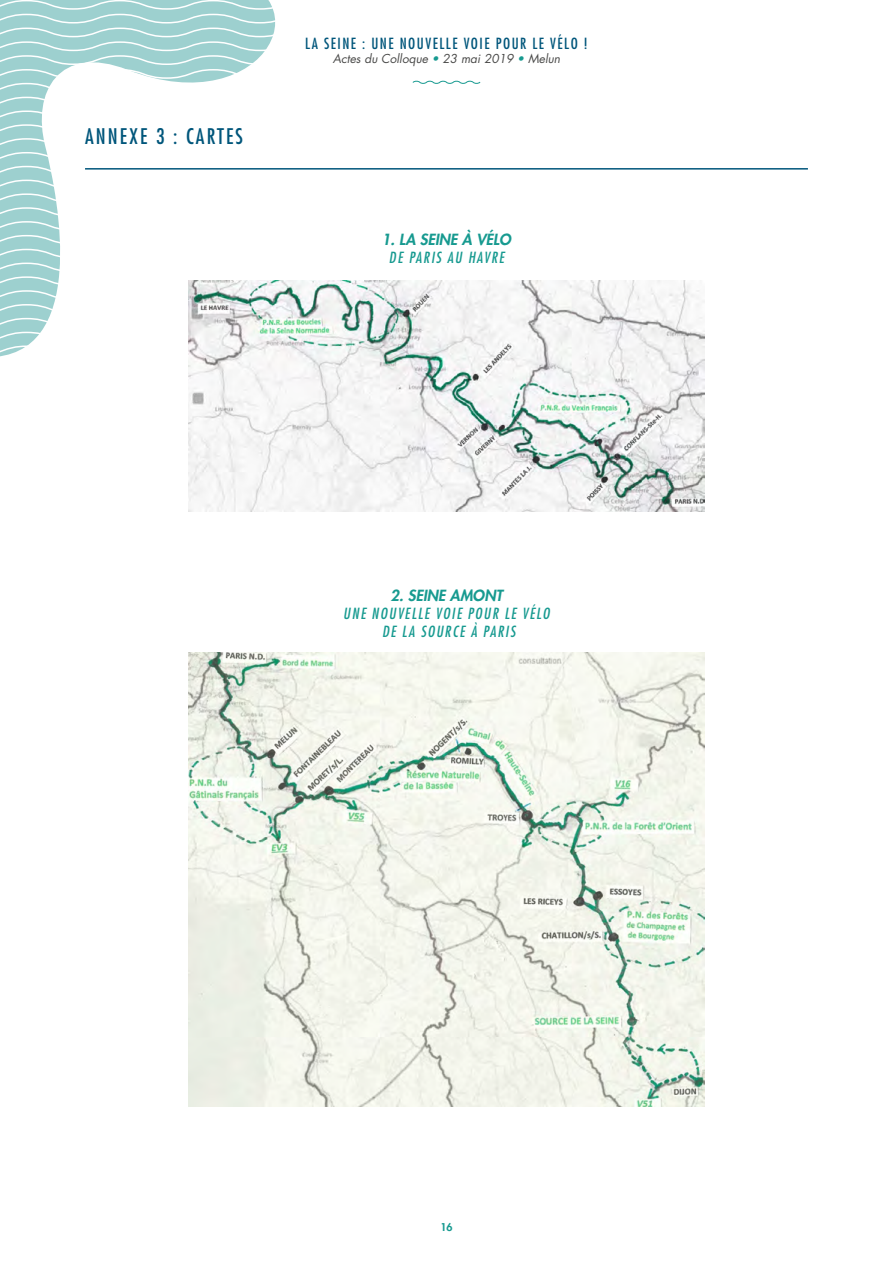
<style>
.page{position:relative;width:893px;height:1263px;background:#fff}
.page>*{position:absolute;margin:0;border:0;box-sizing:border-box;transform-origin:0 0}
.Titres{font:condensed 21px "Futura";letter-spacing:.1em;color:#00567b}
.t1{font:condensed 15px "Futura";letter-spacing:.1em;color:#00567b}
.Sous-sous-titre{font:italic condensed 15px "Futura";letter-spacing:.1em;color:#179a90}
.Sous-titre{font:italic 800 15px "Futura";color:#179a90}
.Sous-titre-2{font:italic condensed 15px "Futura";letter-spacing:.1em;color:#179a90}
.t2{font:italic 12px "Futura";color:#4a4a49}
.t3{font:800 10.5px "Futura";color:#179a90}
.s1{color:#179a90}
</style>
<div class="page">
<svg style="left:0;top:0;width:447px;height:512px"></svg>
<svg style="left:412px;top:80px;width:69px;height:5px"></svg>
<img style="left:188px;top:653px;width:517px;height:453px">
<hr style="left:85px;top:168px;width:723px;height:2px;background:#00567b">
<img style="left:188px;top:280px;width:517px;height:231px">
<p class="Titres" style="left:85px;top:123px;width:159px">ANNEXE 3 : CARTES</p>
<p class="t1" style="left:305px;top:34px;width:284px">LA SEINE : UNE NOUVELLE VOIE POUR LE VÉLO !</p>
<p class="t2" style="left:333px;top:51px;width:229px">Actes du Colloque <span class="s1">•</span> 23 mai 2019 <span class="s1">•</span> Melun</p>
<p class="Sous-titre" style="left:382px;top:230px;width:131px">1. LA SEINE À VÉLO</p>
<p class="Sous-sous-titre" style="left:389px;top:248px;width:117px">DE PARIS AU HAVRE</p>
<p class="Sous-titre" style="left:390px;top:585px;width:113px">2. SEINE AMONT</p>
<p class="Sous-titre-2" style="left:343px;top:604px;width:208px">UNE NOUVELLE VOIE POUR LE VÉLO</p>
<p class="Sous-sous-titre" style="left:382px;top:622px;width:135px">DE LA SOURCE À PARIS</p>
<p class="t3" style="left:440px;top:1220px;width:14px">16</p>
</div>
